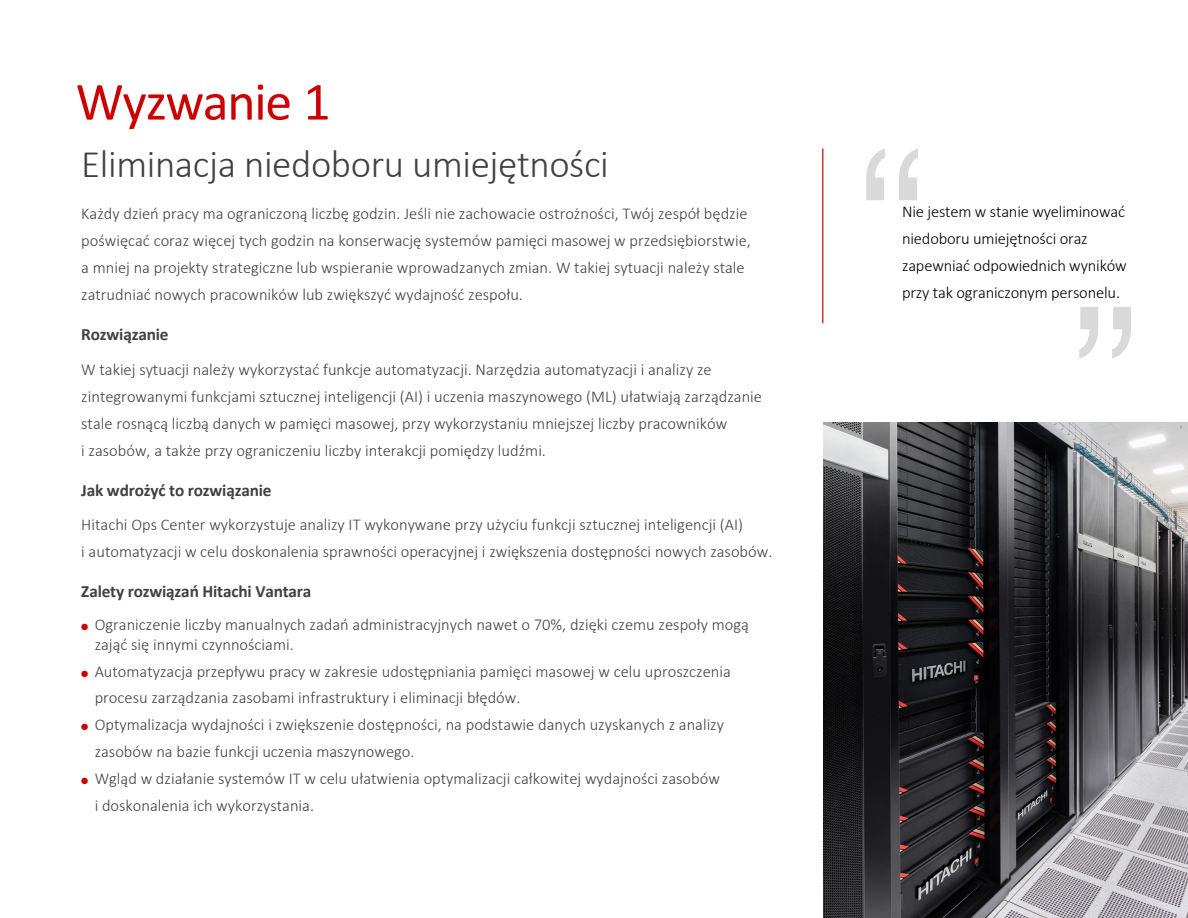
<style>
.page{position:relative;width:1188px;height:918px;background:#fff}
.page>*{position:absolute;margin:0;border:0;box-sizing:border-box;transform-origin:0 0}
.t1{font:54px "Calibri";letter-spacing:-.025em;color:#c00}
.t2{font:300 39px "Calibri";letter-spacing:-.01em;color:#414141}
.t3{font:700 17.25px "Calibri";letter-spacing:-.01em;color:#414141}
.t4{font:300 16.5px/27px "Calibri";color:#414141}
.t5{font:300 16.5px/27px "Calibri";letter-spacing:-.01em;color:#000101}
.s1{color:#c00}
</style>
<div class="page">
<hr style="left:822px;top:148px;width:2px;height:175px;background:#d63333">
<svg style="left:1079px;top:307px;width:52px;height:52px"></svg>
<svg style="left:866px;top:148px;width:52px;height:52px"></svg>
<img style="left:824px;top:422px;width:364px;height:496px">
<h1 class="t1" style="left:76px;top:64px;width:256px">Wyzwanie 1</h1>
<h2 class="t2" style="left:81px;top:140px;width:529px">Eliminacja niedoboru umiejętności</h2>
<p class="t4" style="left:81px;top:200px;width:671px">Każdy dzień pracy ma ograniczoną liczbę godzin. Jeśli nie zachowacie ostrożności, Twój zespół będzie poświęcać coraz więcej tych godzin na konserwację systemów pamięci masowej w przedsiębiorstwie, a mniej na projekty strategiczne lub wspieranie wprowadzanych zmian. W takiej sytuacji należy stale zatrudniać nowych pracowników lub zwiększyć wydajność zespołu.</p>
<p class="t3" style="left:81px;top:322px;width:89px">Rozwiązanie</p>
<p class="t4" style="left:81px;top:355px;width:682px">W takiej sytuacji należy wykorzystać funkcje automatyzacji. Narzędzia automatyzacji i analizy ze zintegrowanymi funkcjami sztucznej inteligencji (AI) i uczenia maszynowego (ML) ułatwiają zarządzanie stale rosnącą liczbą danych w pamięci masowej, przy wykorzystaniu mniejszej liczby pracowników<br>i zasobów, a także przy ograniczeniu liczby interakcji pomiędzy ludźmi.</p>
<p class="t3" style="left:81px;top:478px;width:192px">Jak wdrożyć to rozwiązanie</p>
<p class="t4" style="left:81px;top:511px;width:693px">Hitachi Ops Center wykorzystuje analizy IT wykonywane przy użyciu funkcji sztucznej inteligencji (AI)<br>i automatyzacji w celu doskonalenia sprawności operacyjnej i zwiększenia dostępności nowych zasobów.</p>
<p class="t3" style="left:81px;top:579px;width:232px">Zalety rozwiązań Hitachi Vantara</p>
<p class="t4" style="left:95px;top:614px;width:656px;line-height:19.8px;text-indent:-13px"><span class="s1">●</span> Ograniczenie liczby manualnych zadań administracyjnych nawet o 70%, dzięki czemu zespoły mogą zająć się innymi czynnościami.</p>
<p class="t4" style="left:95px;top:658px;width:638px;line-height:26.5px;text-indent:-13px"><span class="s1">●</span> Automatyzacja przepływu pracy w zakresie udostępniania pamięci masowej w celu uproszczenia procesu zarządzania zasobami infrastruktury i eliminacji błędów.</p>
<p class="t4" style="left:95px;top:711px;width:631px;text-indent:-13px"><span class="s1">●</span> Optymalizacja wydajności i zwiększenie dostępności, na podstawie danych uzyskanych z analizy zasobów na bazie funkcji uczenia maszynowego.</p>
<p class="t4" style="left:95px;top:765px;width:627px;text-indent:-13px"><span class="s1">●</span> Wgląd w działanie systemów IT w celu ułatwienia optymalizacji całkowitej wydajności zasobów i doskonalenia ich wykorzystania.</p>
<p class="t5" style="left:902px;top:197px;width:226px">Nie jestem w stanie wyeliminować niedoboru umiejętności oraz zapewniać odpowiednich wyników przy tak ograniczonym personelu.</p>
</div>
